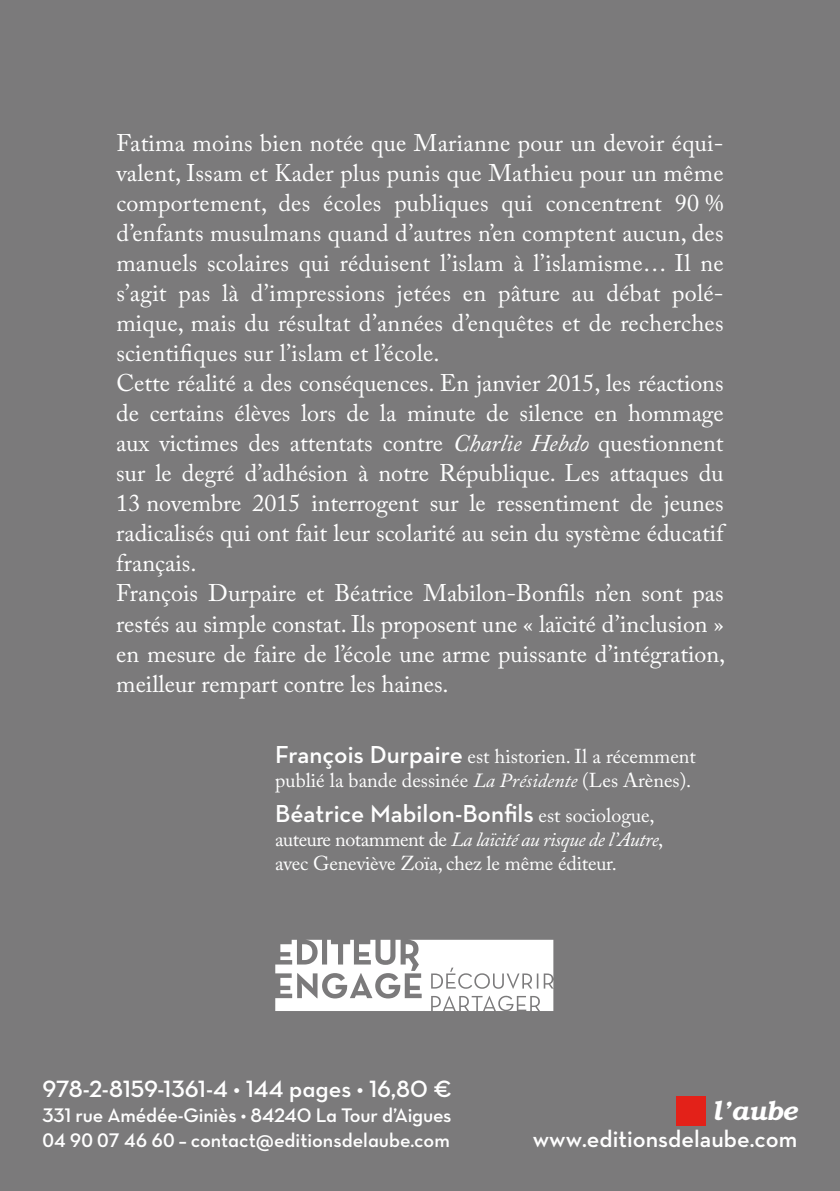
<style>
.page{position:relative;width:840px;height:1191px;background:#fff}
.page>*{position:absolute;margin:0;border:0;box-sizing:border-box;transform-origin:0 0}
.t1{font:italic 600 26.4px "Bookman";color:#fff}
.t2{font:600 25px "Neutra Text";color:#fff}
.t3{font:24px/30px "Adobe Caslon Pro";color:#fff}
.t4{font:24px "Neutra Text PS Demi Alt";color:#fff}
.t5{font:600 24px "Neutra Text TFPS";color:#fff}
.t6{font:20px/24px "Adobe Caslon Pro";color:#fff}
.t7{font:20px "Neutra Text PS Demi Alt";letter-spacing:-.01em;color:#fff}
.t8{font:20px "Neutra Text TFPS Demi Alt";color:#fff}
.s1{font-style:italic}
.s2{font-family:"Neutra Text";font-weight:600;font-size:25px}
.s3{font-family:"Adobe Caslon Pro";font-weight:400;font-size:20px}
</style>
<div class="page">
<div style="left:0;top:0;width:839px;height:1191px;background:#7b7a7b"></div>
<div style="left:675px;top:1096px;width:30px;height:29px;background:#e32119"></div>
<svg style="left:275px;top:939px;width:278px;height:72px"></svg>
<p class="t3" style="left:116px;top:128px;width:610px">Fatima moins bien notée que Marianne pour un devoir équi&shy;valent, Issam et Kader plus punis que Mathieu pour un même comportement, des écoles publiques qui concentrent 90 % d’enfants musulmans quand d’autres n’en comptent aucun, des manuels scolaires qui réduisent l’islam à l’islamisme… Il ne s’agit pas là d’impressions jetées en pâture au débat polé&shy;mique, mais du résultat d’années d’enquêtes et de recherches scientifiques sur l’islam et l’école.<br>Cette réalité a des conséquences. En janvier 2015, les réactions de certains élèves lors de la minute de silence en hommage aux victimes des attentats contre <span class="s1">Charlie Hebdo</span> questionnent sur le degré d’adhésion à notre République. Les attaques du 13 -novembre 2015 interrogent sur le ressentiment de jeunes radicalisés qui ont fait leur scolarité au sein du système éducatif français.<br>François Durpaire et Béatrice Mabilon-Bonfils n’en sont pas restés au simple constat. Ils proposent une « laïcité d’inclusion » en mesure de faire de l’école une arme puissante d’intégration, meilleur rempart contre les haines.</p>
<p class="t6" style="left:275px;top:743px;width:422px"><span class="s2">François Durpaire</span> est historien. Il a récemment publié la bande dessinée <span class="s1">La Présidente</span> (Les Arènes).</p>
<p class="t2" style="left:275px;top:798px;width:380px">Béatrice Mabilon-Bonfils <span class="s3">est sociologue,</span></p>
<p class="t6" style="left:275px;top:827px;width:389px">auteure notamment de <span class="s1">La laïcité au risque de l’Autre</span>, avec Geneviève Zoïa, chez le même éditeur.</p>
<p class="t4" style="left:43px;top:1074px;width:410px">978-2-8159-1361-4 • 144 pages • 16,80 €</p>
<p class="t7" style="left:43px;top:1102px;width:410px">331 rue Amédée-Giniès • 84240 La Tour d’Aigues</p>
<p class="t8" style="left:43px;top:1127px;width:408px">04 90 07 46 60 – contact@editionsdelaube.com</p>
<p class="t1" style="left:712px;top:1095px;width:87px">l’aube</p>
<p class="t5" style="left:532px;top:1124px;width:266px">www.editionsdelaube.com</p>
</div>
